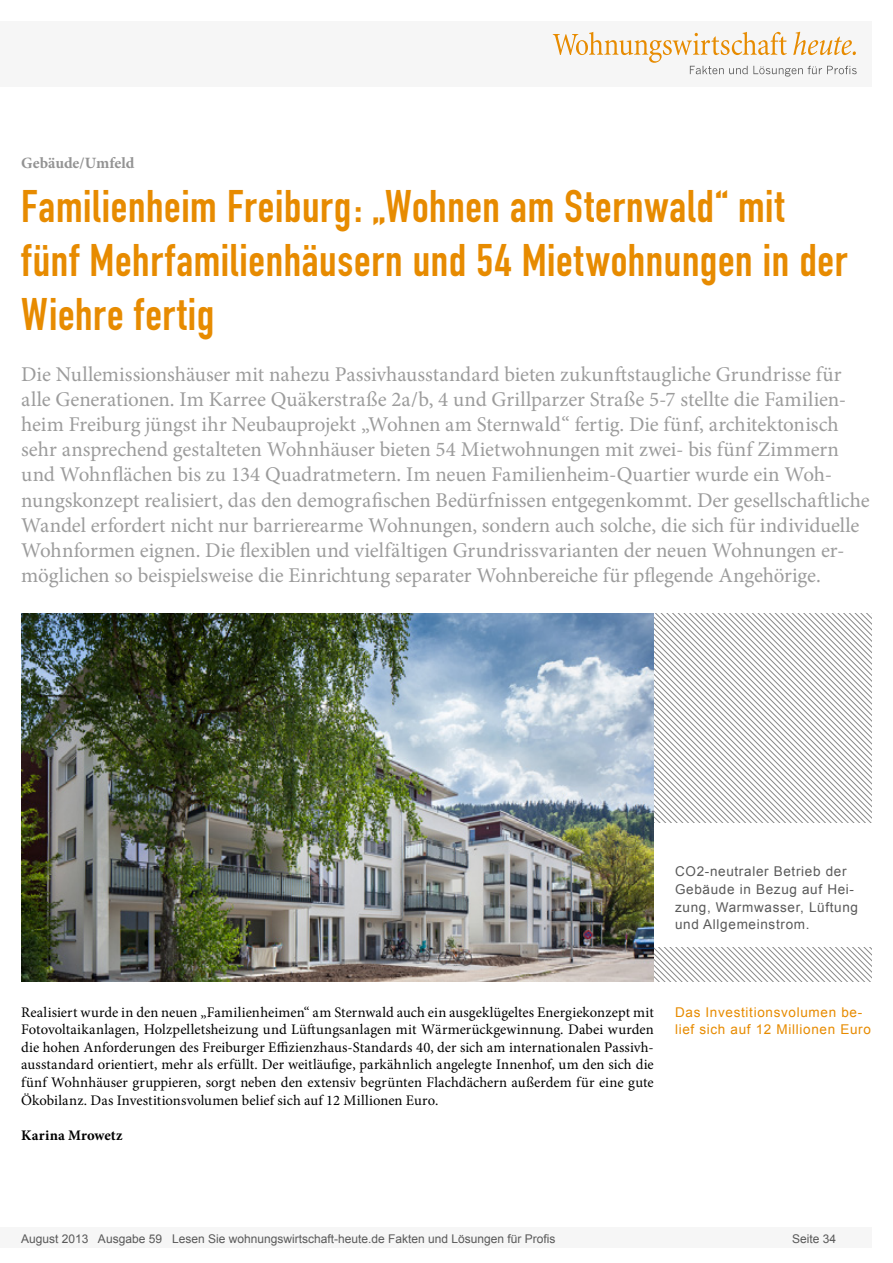
<style>
.page{position:relative;width:893px;height:1263px;background:#fff}
.page>*{position:absolute;margin:0;border:0;box-sizing:border-box;transform-origin:0 0}
.Überschrift_Groß{font:45px/54px "DIN Engschrift";letter-spacing:.015em;color:#e78b00}
.Anlesetext{font:21px/25.2px "Minion Pro";letter-spacing:-.005em;color:#9c9c9c}
.Kategorie{font:700 15.75px "Minion Pro";letter-spacing:-.005em;color:#939393}
.Fließtext_erste_Zeil{font:14.7px/17.5px "Minion Pro";color:#000;text-align:justify}
.AUTOR{font:700 14.7px "Minion Pro";letter-spacing:.015em;color:#000}
.Bildunterschrift{font:13.5px/17.5px "Arial";letter-spacing:.05em;color:#595959}
.Info{font:13.5px/17.5px "Arial";letter-spacing:.05em;color:#e78b00}
.t1{font:12px "Arial";color:#595959}
</style>
<div class="page">
<div style="left:0;top:1227px;width:872px;height:20px;background:#f6f6f6"></div>
<div style="left:0;top:21px;width:872px;height:66px;background:#f6f6f6"></div>
<svg style="left:553px;top:32px;width:304px;height:45px"></svg>
<svg style="left:654px;top:613px;width:218px;height:88px"></svg>
<svg style="left:654px;top:701px;width:218px;height:281px"></svg>
<div style="left:654px;top:824px;width:237px;height:122px;background:#fff"></div>
<img style="left:21px;top:613px;width:633px;height:369px">
<p class="Kategorie" style="left:21px;top:152px;width:115px">Gebäude/Umfeld</p>
<p class="Überschrift_Groß" style="left:21px;top:180px;width:828px">Familienheim Freiburg: „Wohnen am Sternwald“ mit fünf Mehrfamilienhäusern und 54 Mietwohnungen in der<br>Wiehre fertig</p>
<p class="Anlesetext" style="left:21px;top:361px;width:850px">Die Nullemissionshäuser mit nahezu Passivhausstandard bieten zukunftstaugliche Grundrisse für alle Generationen. Im Karree Quäkerstraße 2a/b, 4 und Grillparzer Straße 5-7 stellte die Familien&shy;heim Freiburg jüngst ihr Neubauprojekt „Wohnen am Sternwald“ fertig. Die fünf, architektonisch sehr ansprechend gestalteten Wohnhäuser bieten 54 Mietwohnungen mit zwei- bis fünf Zimmern und Wohnflächen bis zu 134 Quadratmetern. Im neuen Familienheim-Quartier wurde ein Woh&shy;nungskonzept realisiert, das den demografischen Bedürfnissen entgegenkommt. Der gesellschaftliche Wandel erfordert nicht nur barrierearme Wohnungen, sondern auch solche, die sich für individuelle Wohnformen eignen. Die flexiblen und vielfältigen Grundrissvarianten der neuen Wohnungen er&shy;möglichen so beispielsweise die Einrichtung separater Wohnbereiche für pflegende Angehörige.</p>
<p class="Bildunterschrift" style="left:675px;top:863px;width:185px">CO2-neutraler Betrieb der<br>Gebäude in Bezug auf Hei&shy;zung, Warmwasser, Lüftung und Allgemeinstrom.</p>
<p class="Fließtext_erste_Zeil" style="left:21px;top:1003px;width:634px">Realisiert wurde in den neuen „Familienheimen“ am Sternwald auch ein ausgeklügeltes Energiekonzept mit Fotovoltaikanlagen, Holzpelletsheizung und Lüftungsanlagen mit Wärmerückgewinnung. Dabei wurden die hohen Anforderungen des Freiburger Effizienzhaus-Standards 40, der sich am internationalen Passivh&shy;ausstandard orientiert, mehr als erfüllt. Der weitläufige, parkähnlich angelegte Innenhof, um den sich die fünf Wohnhäuser gruppieren, sorgt neben den extensiv begrünten Flachdächern außerdem für eine gute Ökobilanz. Das Investitionsvolumen belief sich auf 12 Millionen Euro.</p>
<p class="AUTOR" style="left:21px;top:1124px;width:103px">Karina Mrowetz</p>
<p class="Info" style="left:675px;top:1003px;width:197px">Das Investitionsvolumen be&shy;lief sich auf 12 Millionen Euro</p>
<p class="t1" style="left:21px;top:1230px;width:536px">August 2013 Ausgabe 59 Lesen Sie wohnungswirtschaft-heute.de Fakten und Lösungen für Profis</p>
<p class="t1" style="left:792px;top:1231px;width:46px">Seite 34</p>
</div>
